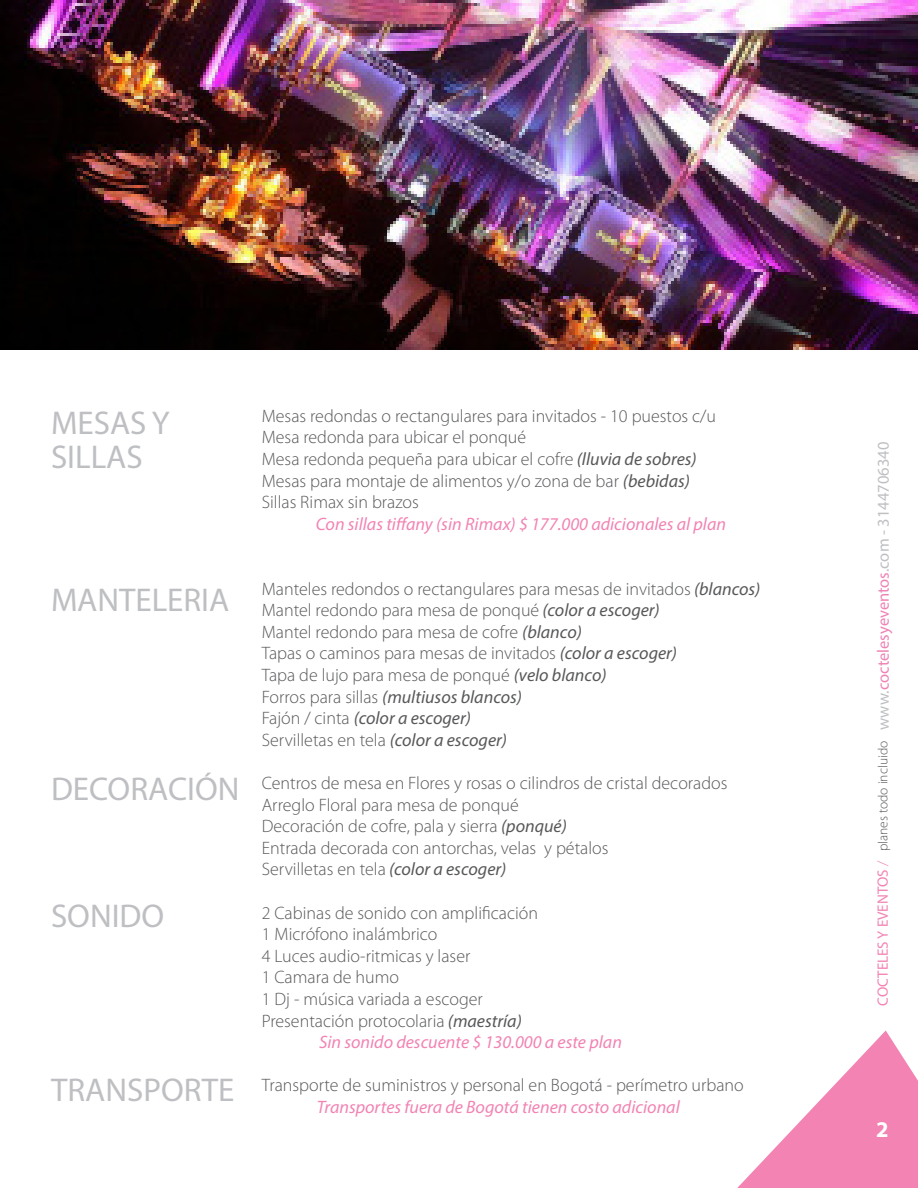
<style>
.page{position:relative;width:918px;height:1188px;background:#fff}
.page>*{position:absolute;margin:0;border:0;box-sizing:border-box;transform-origin:0 0}
.t1{font:33px "Myriad Pro";color:#bebfc2}
.t2{font:700 22.5px "Myriad Pro";color:#fff}
.texto{font:300 18px "Myriad Pro";color:#57585a}
.texto-2{font:italic 18px "Myriad Pro";color:#f283b3}
.texto-3{font:italic 18px "Myriad Pro";color:#57585a}
.t3{font:16.5px "Myriad Pro";color:#bebfc2}
.s1{font-weight:400;font-style:italic}
.s2{font-weight:300;font-style:normal}
.s3{font-size:15px;color:#f283b3}
.s4{font-weight:300;font-size:15px;color:#f283b3}
.s5{font-weight:300;font-size:13.5px;color:#57585a}
.s6{color:#ed83b4}
</style>
<div class="page">
<svg style="left:737px;top:1030px;width:181px;height:158px"></svg>
<img style="left:0;top:0;width:918px;height:349px">
<p class="t1" style="left:51px;top:402px;width:120px">MESAS Y</p>
<p class="t1" style="left:51px;top:436px;width:93px">SILLAS</p>
<p class="t1" style="left:51px;top:580px;width:180px">MANTELERIA</p>
<p class="t1" style="left:51px;top:769px;width:190px">DECORACIÓN</p>
<p class="t1" style="left:51px;top:896px;width:115px">SONIDO</p>
<p class="t1" style="left:51px;top:1069px;width:185px">TRANSPORTE</p>
<p class="texto" style="left:262px;top:405px;width:456px">Mesas redondas o rectangulares para invitados - 10 puestos c/u</p>
<p class="texto" style="left:262px;top:427px;width:266px">Mesa redonda para ubicar el ponqué</p>
<p class="texto" style="left:262px;top:448px;width:436px">Mesa redonda pequeña para ubicar el cofre <span class="s1">(lluvia de sobres)</span></p>
<p class="texto" style="left:262px;top:470px;width:430px">Mesas para montaje de alimentos y/o zona de bar <span class="s1">(bebidas)</span></p>
<p class="texto" style="left:262px;top:491px;width:159px">Sillas Rimax sin brazos</p>
<p class="texto-2" style="left:316px;top:513px;width:412px">Con sillas tiffany (sin Rimax) $ 177.000 adicionales al plan</p>
<p class="texto" style="left:262px;top:578px;width:500px">Manteles redondos o rectangulares para mesas de invitados <span class="s1">(blancos)</span></p>
<p class="texto" style="left:262px;top:599px;width:400px">Mantel redondo para mesa de ponqué <span class="s1">(color a escoger)</span></p>
<p class="texto" style="left:262px;top:621px;width:322px">Mantel redondo para mesa de cofre <span class="s1">(blanco)</span></p>
<p class="texto" style="left:262px;top:643px;width:417px">Tapas o caminos para mesas de invitados <span class="s1">(color a escoger)</span></p>
<p class="texto" style="left:262px;top:664px;width:346px">Tapa de lujo para mesa de ponqué <span class="s1">(velo blanco)</span></p>
<p class="texto-3" style="left:262px;top:685px;width:262px"><span class="s2">Forros para sillas</span> (multiusos blancos)</p>
<p class="texto-3" style="left:262px;top:707px;width:211px"><span class="s2">Fajón / cinta</span> (color a escoger)</p>
<p class="texto" style="left:262px;top:729px;width:247px">Servilletas en tela <span class="s1">(color a escoger)</span></p>
<p class="texto" style="left:262px;top:772px;width:467px">Centros de mesa en Flores y rosas o cilindros de cristal decorados</p>
<p class="texto" style="left:262px;top:794px;width:259px">Arreglo Floral para mesa de ponqué</p>
<p class="texto" style="left:262px;top:815px;width:307px">Decoración de cofre, pala y sierra <span class="s1">(ponqué)</span></p>
<p class="texto" style="left:262px;top:837px;width:348px">Entrada decorada con antorchas, velas y pétalos</p>
<p class="texto" style="left:262px;top:859px;width:246px">Servilletas en tela <span class="s1">(color a escoger)</span></p>
<p class="texto" style="left:262px;top:902px;width:278px">2 Cabinas de sonido con amplificación</p>
<p class="texto" style="left:262px;top:923px;width:177px">1 Micrófono inalámbrico</p>
<p class="texto" style="left:262px;top:945px;width:210px">4 Luces audio-ritmicas y laser</p>
<p class="texto" style="left:262px;top:967px;width:139px">1 Camara de humo</p>
<p class="texto" style="left:262px;top:988px;width:223px">1 Dj - música variada a escoger</p>
<p class="texto" style="left:262px;top:1010px;width:262px">Presentación protocolaria <span class="s1">(maestría)</span></p>
<p class="texto-2" style="left:319px;top:1031px;width:304px">Sin sonido descuente $ 130.000 a este plan</p>
<p class="texto" style="left:262px;top:1075px;width:484px">Transporte de suministros y personal en Bogotá - perímetro urbano</p>
<p class="texto-2" style="left:317px;top:1096px;width:364px">Transportes fuera de Bogotá tienen costo adicional</p>
<p class="t3" style="left:873px;top:1006px;width:565px;rotate:-90deg"><span class="s3">COCTELES Y EVENTOS</span> <span class="s4">/</span> <span class="s5">planes todo incluido</span> www.<span class="s6">coctelesyeventos</span>.com - 3144706340</p>
<p class="t2" style="left:876px;top:1115px;width:14px">2</p>
</div>
